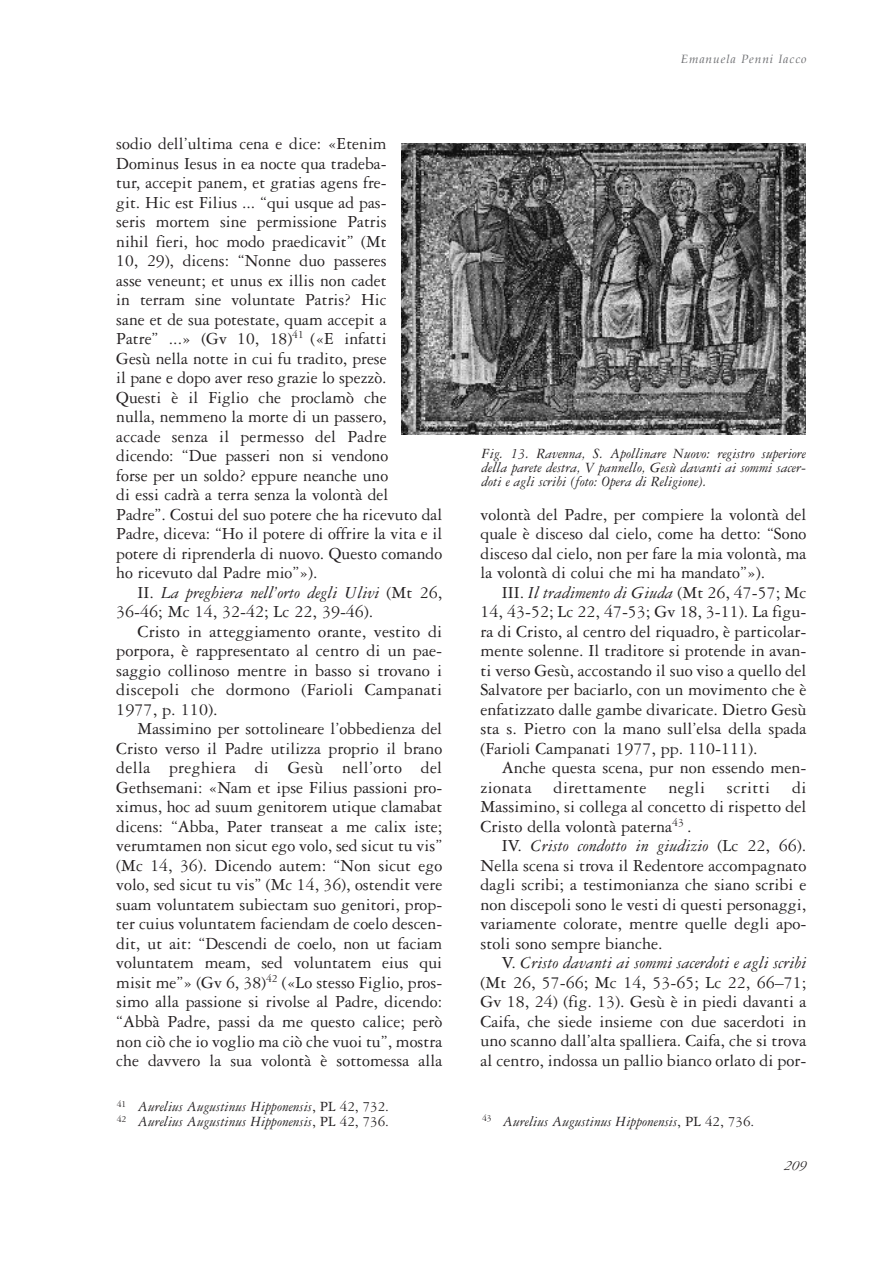
<style>
.page{position:relative;width:893px;height:1263px;background:#fff}
.page>*{position:absolute;margin:0;border:0;box-sizing:border-box;transform-origin:0 0}
.t1{font:18px/19.5px "Garamond Three";color:#231f20;text-align:justify}
.t2{font:italic 15px/14.2px "Garamond Three";color:#231f20}
.t3{font:italic 12px "Book Antiqua";letter-spacing:.075em;color:#6c6d70}
.s1{font-style:italic}
.s2{font-style:normal}
</style>
<div class="page">
<img style="left:402px;top:144px;width:404px;height:290px">
<p class="t1" style="left:116px;top:136px;width:327px;text-align:left">sodio dell’ultima cena e dice: «Etenim Dominus Iesus in ea nocte qua tradeba-<br>tur, accepit panem, et gratias agens fre-<br>git. Hic est Filius ... “qui usque ad pas-<br>seris mortem sine permissione Patris<br>nihil fieri, hoc modo praedicavit” (Mt<br>10, 29), dicens: “Nonne duo passeres<br>asse veneunt; et unus ex illis non cadet<br>in terram sine voluntate Patris? Hic<br>sane et de sua potestate, quam accepit a<br>Patre” ...» (Gv 10, 18)<sup>41</sup> («E infatti<br>Gesù nella notte in cui fu tradito, prese<br>il pane e dopo aver reso grazie lo spezzò.<br>Questi è il Figlio che proclamò che<br>nulla, nemmeno la morte di un passero,<br>accade senza il permesso del Padre dicendo: “Due passeri non si vendono<br>forse per un soldo? eppure neanche uno<br>di essi cadrà a terra senza la volontà del Padre”. Costui del suo potere che ha ricevuto dal Padre, diceva: “Ho il potere di offrire la vita e il potere di riprenderla di nuovo. Questo comando ho ricevuto dal Padre mio”»).</p>
<p class="t1" style="left:116px;top:584px;width:327px;text-indent:21px">II. <span class="s1">La preghiera nell’orto degli Ulivi</span> (Mt 26,<br>36-46; Mc 14, 32-42; Lc 22, 39-46).</p>
<p class="t1" style="left:116px;top:623px;width:327px;text-indent:21px">Cristo in atteggiamento orante, vestito di porpora, è rappresentato al centro di un pae&shy;saggio collinoso mentre in basso si trovano i discepoli che dormono (Farioli Campanati 1977, p. 110).</p>
<p class="t1" style="left:116px;top:721px;width:327px;text-indent:21px">Massimino per sottolineare l’obbedienza del Cristo verso il Padre utilizza proprio il brano della preghiera di Gesù nell’orto del Gethsemani: «Nam et ipse Filius passioni pro&shy;ximus, hoc ad suum genitorem utique clamabat dicens: “Abba, Pater transeat a me calix iste; verumtamen non sicut ego volo, sed sicut tu vis” (Mc 14, 36). Dicendo autem: “Non sicut ego volo, sed sicut tu vis” (Mc 14, 36), ostendit vere suam voluntatem subiectam suo genitori, prop&shy;ter cuius voluntatem faciendam de coelo descen&shy;dit, ut ait: “Descendi de coelo, non ut faciam voluntatem meam, sed voluntatem eius qui misit me”» (Gv 6, 38)<sup>42</sup> («Lo stesso Figlio, pros&shy;simo alla passione si rivolse al Padre, dicendo: “Abbà Padre, passi da me questo calice; però non ciò che io voglio ma ciò che vuoi tu”, mostra che davvero la sua volontà è sottomessa alla</p>
<p class="t2" style="left:117px;top:1101px;width:274px;line-height:15px"><sup>41</sup> Aurelius Augustinus Hipponensis<span class="s2">, PL 42, 732.<br></span><sup>42</sup> Aurelius Augustinus Hipponensis<span class="s2">, PL 42, 736.</span></p>
<p class="t3" style="left:681px;top:52px;width:127px">Emanuela Penni Iacco</p>
<p class="t2" style="left:482px;top:447px;width:326px;text-align:justify">Fig. 13. Ravenna, S. Apollinare Nuovo: registro superiore della parete destra, V pannello, Gesù davanti ai sommi sacer&shy;doti e agli scribi (foto: Opera di Religione).</p>
<p class="t1" style="left:480px;top:506px;width:327px">volontà del Padre, per compiere la volontà del quale è disceso dal cielo, come ha detto: “Sono disceso dal cielo, non per fare la mia volontà, ma la volontà di colui che mi ha mandato”»).</p>
<p class="t1" style="left:480px;top:584px;width:327px;text-indent:21px">III. <span class="s1">Il tradimento di Giuda</span> (Mt 26, 47-57; Mc 14, 43-52; Lc 22, 47-53; Gv 18, 3-11). La figu&shy;ra di Cristo, al centro del riquadro, è particolar&shy;mente solenne. Il traditore si protende in avan&shy;ti verso Gesù, accostando il suo viso a quello del Salvatore per baciarlo, con un movimento che è enfatizzato dalle gambe divaricate. Dietro Gesù sta s. Pietro con la mano sull’elsa della spada (Farioli Campanati 1977, pp. 110-111).</p>
<p class="t1" style="left:480px;top:760px;width:327px;text-indent:21px">Anche questa scena, pur non essendo men&shy;zionata direttamente negli scritti di Massimino, si collega al concetto di rispetto del Cristo della volontà paterna<sup>43</sup> .</p>
<p class="t1" style="left:480px;top:838px;width:327px;text-indent:21px">IV. <span class="s1">Cristo condotto in giudizio</span> (Lc 22, 66).<br>Nella scena si trova il Redentore accompagnato dagli scribi; a testimonianza che siano scribi e non discepoli sono le vesti di questi personaggi, variamente colorate, mentre quelle degli apo&shy;stoli sono sempre bianche.</p>
<p class="t1" style="left:480px;top:955px;width:327px;text-indent:21px">V. <span class="s1">Cristo davanti ai sommi sacerdoti e agli scribi </span>(Mt 26, 57-66; Mc 14, 53-65; Lc 22, 66–71; Gv 18, 24) (fig. 13). Gesù è in piedi davanti a Caifa, che siede insieme con due sacerdoti in uno scanno dall’alta spalliera. Caifa, che si trova al centro, indossa un pallio bianco orlato di por-</p>
<p class="t2" style="left:482px;top:1115px;width:274px"><sup>43</sup> Aurelius Augustinus Hipponensis<span class="s2">, PL 42, 736.</span></p>
<p class="t2" style="left:784px;top:1160px;width:27px">209</p>
</div>
